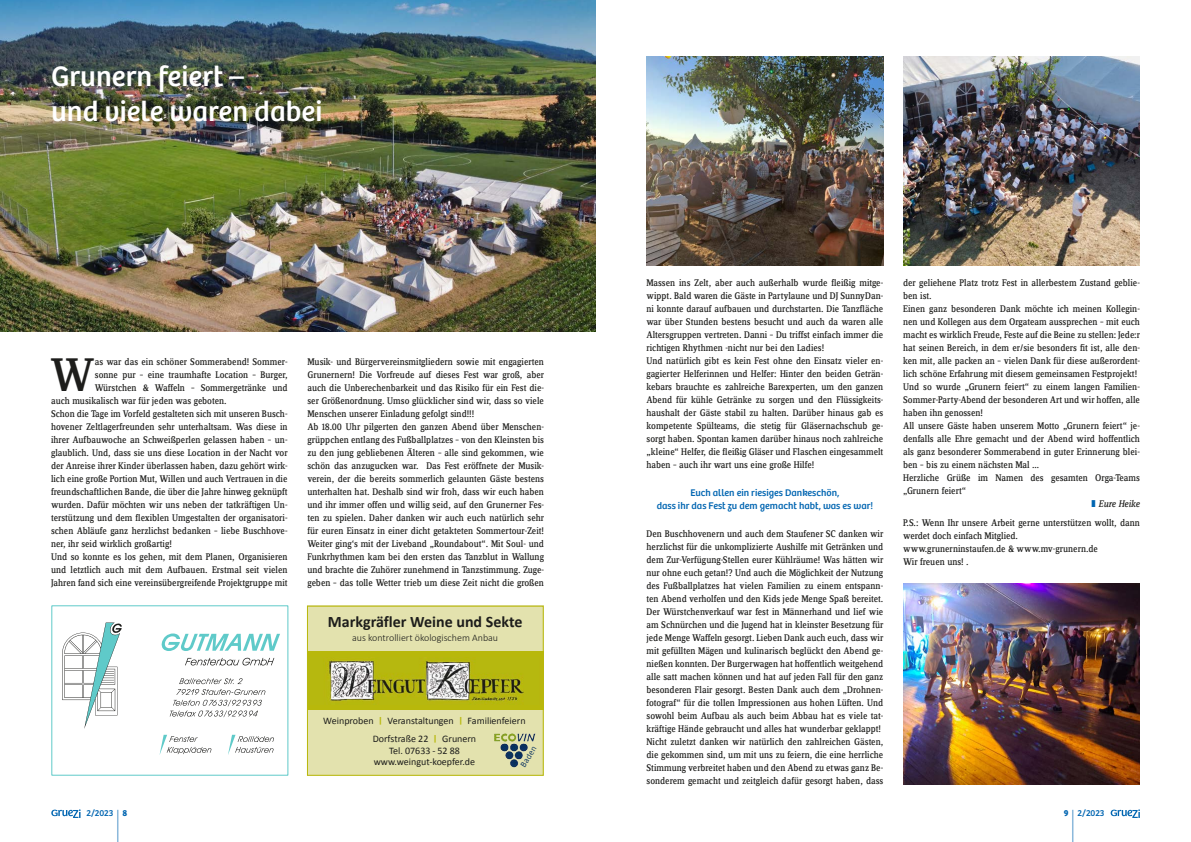
<style>
.page{position:relative;width:1191px;height:842px;background:#fff}
.page>*{position:absolute;margin:0;border:0;box-sizing:border-box;transform-origin:0 0}
.t1{font:49px "Zine Serif Display OT";color:#1d1d1b}
.t2{font:48.4px "Bree";color:#0065b1;scale:.12 1}
.t3{font:29.2px/35.1px "Bree";color:#fff}
.t4{font:700 16px "Calibri";color:#1d1d1b}
.t5{font:10px/13px "Zine Serif Display OT";color:#1d1d1b}
.t6{font:10px/17.7px "Calibri";color:#1d1d1b;text-align:center}
.t7{font:10px/13px "Bree";color:#0065b1;text-align:center}
.t8{font:300 10px "Calibri";color:#1d1d1b}
.t9{font:italic 10px "Zine Serif Display OT";letter-spacing:-.015em;color:#1d1d1b}
.t10{font:9px "Bree";letter-spacing:-.01em;color:#0065b1}
.t11{font:700 9px "Bree";color:#0065b1}
.t12{font:8px "Andale Mono";color:#083160}
.s1{font-weight:700;font-size:8.6px;color:#b8b80b}
.s2{color:#0065b1}
</style>
<div class="page">
<svg style="left:51px;top:809px;width:30px;height:9px"></svg>
<svg style="left:1110px;top:809px;width:30px;height:9px"></svg>
<svg style="left:62px;top:623px;width:60px;height:106px"></svg>
<svg style="left:161px;top:633px;width:119px;height:18px"></svg>
<svg style="left:185px;top:658px;width:89px;height:7px"></svg>
<svg style="left:170px;top:678px;width:95px;height:39px"></svg>
<svg style="left:160px;top:735px;width:51px;height:20px"></svg>
<svg style="left:228px;top:735px;width:46px;height:20px"></svg>
<div style="left:51px;top:605px;width:237px;height:170px;border:1px solid #5fcac9"></div>
<div style="left:307px;top:606px;width:237px;height:170px;background:#e3e2ae"></div>
<img style="left:494px;top:733px;width:41px;height:35px">
<div style="left:307px;top:606px;width:237px;height:170px;border:1px solid #b8b80b"></div>
<div style="left:307px;top:652px;width:237px;height:58px;background:#b8b80b"></div>
<img style="left:328px;top:657px;width:196px;height:45px">
<img style="left:0;top:0;width:595px;height:331px">
<img style="left:646px;top:57px;width:237px;height:208px">
<img style="left:903px;top:583px;width:237px;height:201px">
<img style="left:903px;top:57px;width:237px;height:208px">
<h3 class="t3" style="left:51px;top:57px;width:273px">Grunern feiert –<br>und viele waren dabei</h3>
<h1 class="t1" style="left:50px;top:347px;width:46px">W</h1>
<p class="t5" style="left:95px;top:355px;width:194px">as war das ein schöner Sommerabend! Sommer-</p>
<p class="t5" style="left:95px;top:368px;width:194px">sonne pur – eine traumhafte Location – Burger,</p>
<p class="t5" style="left:95px;top:381px;width:194px">Würstchen &amp; Waffeln – Sommergetränke und</p>
<p class="t5" style="left:51px;top:394px;width:177px">auch musikalisch war für jeden was geboten.</p>
<p class="t5" style="left:51px;top:407px;width:238px">Schon die Tage im Vorfeld gestalteten sich mit unseren Busch-</p>
<p class="t5" style="left:51px;top:420px;width:238px">hovener Zeltlagerfreunden sehr unterhaltsam. Was diese in</p>
<p class="t5" style="left:51px;top:433px;width:238px">ihrer Aufbauwoche an Schweißperlen gelassen haben – un-</p>
<p class="t5" style="left:51px;top:446px;width:238px">glaublich. Und, dass sie uns diese Location in der Nacht vor</p>
<p class="t5" style="left:51px;top:459px;width:238px">der Anreise ihrer Kinder überlassen haben, dazu gehört wirk-</p>
<p class="t5" style="left:51px;top:472px;width:238px">lich eine große Portion Mut, Willen und auch Vertrauen in die</p>
<p class="t5" style="left:51px;top:485px;width:238px">freundschaftlichen Bande, die über die Jahre hinweg geknüpft</p>
<p class="t5" style="left:51px;top:498px;width:238px">wurden. Dafür möchten wir uns neben der tatkräftigen Un-</p>
<p class="t5" style="left:51px;top:511px;width:238px">terstützung und dem flexiblen Umgestalten der organisatori-</p>
<p class="t5" style="left:51px;top:524px;width:238px">schen Abläufe ganz herzlichst bedanken – liebe Buschhove-</p>
<p class="t5" style="left:51px;top:537px;width:122px">ner, ihr seid wirklich großartig!</p>
<p class="t5" style="left:51px;top:550px;width:238px">Und so konnte es los gehen, mit dem Planen, Organisieren</p>
<p class="t5" style="left:51px;top:563px;width:238px">und letztlich auch mit dem Aufbauen. Erstmal seit vielen</p>
<p class="t5" style="left:51px;top:576px;width:238px">Jahren fand sich eine vereinsübergreifende Projektgruppe mit</p>
<p class="t5" style="left:307px;top:355px;width:238px">Musik- und Bürgervereinsmitgliedern sowie mit engagierten Grunernern! Die Vorfreude auf dieses Fest war groß, aber auch die Unberechenbarkeit und das Risiko für ein Fest die&shy;ser Größenordnung. Umso glücklicher sind wir, dass so viele Menschen unserer Einladung gefolgt sind!!!<br>Ab 18.00 Uhr pilgerten den ganzen Abend über Menschen&shy;grüppchen entlang des Fußballplatzes – von den Kleinsten bis zu den jung gebliebenen Älteren – alle sind gekommen, wie schön das anzugucken war. Das Fest eröffnete der Musik&shy;verein, der die bereits sommerlich gelaunten Gäste bestens unterhalten hat. Deshalb sind wir froh, dass wir euch haben und ihr immer offen und willig seid, auf den Grunerner Fes&shy;ten zu spielen. Daher danken wir auch euch natürlich sehr für euren Einsatz in einer dicht getakteten Sommertour-Zeit!<br>Weiter ging‘s mit der Liveband „Roundabout“. Mit Soul- und Funkrhythmen kam bei den ersten das Tanzblut in Wallung und brachte die Zuhörer zunehmend in Tanzstimmung. Zuge&shy;geben – das tolle Wetter trieb um diese Zeit nicht die großen</p>
<h3 class="t4" style="left:328px;top:610px;width:196px">Markgräfler Weine und Sekte</h3>
<p class="t8" style="left:352px;top:631px;width:147px">aus kontrolliert ökologischem Anbau</p>
<p class="t6" style="left:323px;top:711px;width:204px">Weinproben <span class="s1">|</span> Veranstaltungen <span class="s1">|</span> Familienfeiern<br>Dorfstraße 22 <span class="s1">|</span> Grunern</p>
<p class="t6" style="left:374px;top:744px;width:103px;line-height:11px">Tel. 07633 - 52 88 www.weingut-koepfer.de</p>
<p class="t12" style="left:518px;top:763px;width:25px;rotate:-59deg">Baden</p>
<p class="t5" style="left:646px;top:277px;width:238px">Massen ins Zelt, aber auch außerhalb wurde fleißig mitge&shy;wippt. Bald waren die Gäste in Partylaune und DJ SunnyDan&shy;ni konnte darauf aufbauen und durchstarten. Die Tanzfläche war über Stunden bestens besucht und auch da waren alle Altersgruppen vertreten. Danni – Du triffst einfach immer die richtigen Rhythmen -nicht nur bei den Ladies!<br>Und natürlich gibt es kein Fest ohne den Einsatz vieler en&shy;gagierter Helferinnen und Helfer: Hinter den beiden Geträn&shy;kebars brauchte es zahlreiche Barexperten, um den ganzen Abend für kühle Getränke zu sorgen und den Flüssigkeits&shy;haushalt der Gäste stabil zu halten. Darüber hinaus gab es kompetente Spülteams, die stetig für Gläsernachschub ge&shy;sorgt haben. Spontan kamen darüber hinaus noch zahlreiche „kleine“ Helfer, die fleißig Gläser und Flaschen eingesammelt haben – auch ihr wart uns eine große Hilfe!</p>
<p class="t7" style="left:656px;top:486px;width:218px">Euch allen ein riesiges Dankeschön,<br>dass ihr das Fest zu dem gemacht habt, was es war!</p>
<p class="t5" style="left:646px;top:528px;width:238px">Den Buschhovenern und auch dem Staufener SC danken wir herzlichst für die unkomplizierte Aushilfe mit Getränken und dem Zur-Verfügung-Stellen eurer Kühlräume! Was hätten wir nur ohne euch getan!? Und auch die Möglichkeit der Nutzung des Fußballplatzes hat vielen Familien zu einem entspann&shy;ten Abend verholfen und den Kids jede Menge Spaß bereitet.<br>Der Würstchenverkauf war fest in Männerhand und lief wie am Schnürchen und die Jugend hat in kleinster Besetzung für jede Menge Waffeln gesorgt. Lieben Dank auch euch, dass wir mit gefüllten Mägen und kulinarisch beglückt den Abend ge&shy;nießen konnten. Der Burgerwagen hat hoffentlich weitgehend alle satt machen können und hat auf jeden Fall für den ganz besonderen Flair gesorgt. Besten Dank auch dem „Drohnen&shy;fotograf“ für die tollen Impressionen aus hohen Lüften. Und sowohl beim Aufbau als auch beim Abbau hat es viele tat&shy;kräftige Hände gebraucht und alles hat wunderbar geklappt!<br>Nicht zuletzt danken wir natürlich den zahlreichen Gästen, die gekommen sind, um mit uns zu feiern, die eine herrliche Stimmung verbreitet haben und den Abend zu etwas ganz Be&shy;sonderem gemacht und zeitgleich dafür gesorgt haben, dass</p>
<p class="t5" style="left:903px;top:277px;width:238px">der geliehene Platz trotz Fest in allerbestem Zustand geblie-</p>
<p class="t5" style="left:903px;top:290px;width:30px">ben ist.</p>
<p class="t5" style="left:903px;top:303px;width:238px">Einen ganz besonderen Dank möchte ich meinen Kollegin-</p>
<p class="t5" style="left:903px;top:316px;width:238px">nen und Kollegen aus dem Orgateam aussprechen – mit euch</p>
<p class="t5" style="left:903px;top:329px;width:238px">macht es wirklich Freude, Feste auf die Beine zu stellen: Jede:r</p>
<p class="t5" style="left:903px;top:342px;width:238px">hat seinen Bereich, in dem er/sie besonders fit ist, alle den-</p>
<p class="t5" style="left:903px;top:355px;width:238px">ken mit, alle packen an – vielen Dank für diese außerordent-</p>
<p class="t5" style="left:903px;top:368px;width:235px">lich schöne Erfahrung mit diesem gemeinsamen Festprojekt!</p>
<p class="t5" style="left:903px;top:381px;width:238px">Und so wurde „Grunern feiert“ zu einem langen Familien-</p>
<p class="t5" style="left:903px;top:394px;width:238px">Sommer-Party-Abend der besonderen Art und wir hoffen, alle</p>
<p class="t5" style="left:903px;top:407px;width:81px">haben ihn genossen!</p>
<p class="t5" style="left:903px;top:420px;width:238px">All unsere Gäste haben unserem Motto „Grunern feiert“ je-</p>
<p class="t5" style="left:903px;top:433px;width:238px">denfalls alle Ehre gemacht und der Abend wird hoffentlich</p>
<p class="t5" style="left:903px;top:446px;width:238px">als ganz besonderer Sommerabend in guter Erinnerung blei-</p>
<p class="t5" style="left:903px;top:459px;width:138px">ben – bis zu einem nächsten Mal …</p>
<p class="t5" style="left:903px;top:472px;width:238px">Herzliche Grüße im Namen des gesamten Orga-Teams</p>
<p class="t5" style="left:903px;top:485px;width:64px">„Grunern feiert“</p>
<p class="t9" style="left:1091px;top:498px;width:50px"><span class="s2">❚</span> Eure Heike</p>
<p class="t5" style="left:903px;top:516px;width:238px">P.S.: Wenn Ihr unsere Arbeit gerne unterstützen wollt, dann werdet doch einfach Mitglied.<br>www.grunerninstaufen.de &amp; www.mv-grunern.de<br>Wir freuen uns! .</p>
<p class="t10" style="left:86px;top:806px;width:28px">2/2023</p>
<h2 class="t2" style="left:117px;top:793px;width:15px">|</h2>
<p class="t11" style="left:122px;top:806px;width:6px">8</p>
<p class="t11" style="left:1063px;top:806px;width:6px">9</p>
<h2 class="t2" style="left:1072px;top:793px;width:15px">|</h2>
<p class="t10" style="left:1077px;top:806px;width:28px">2/2023</p>
</div>
